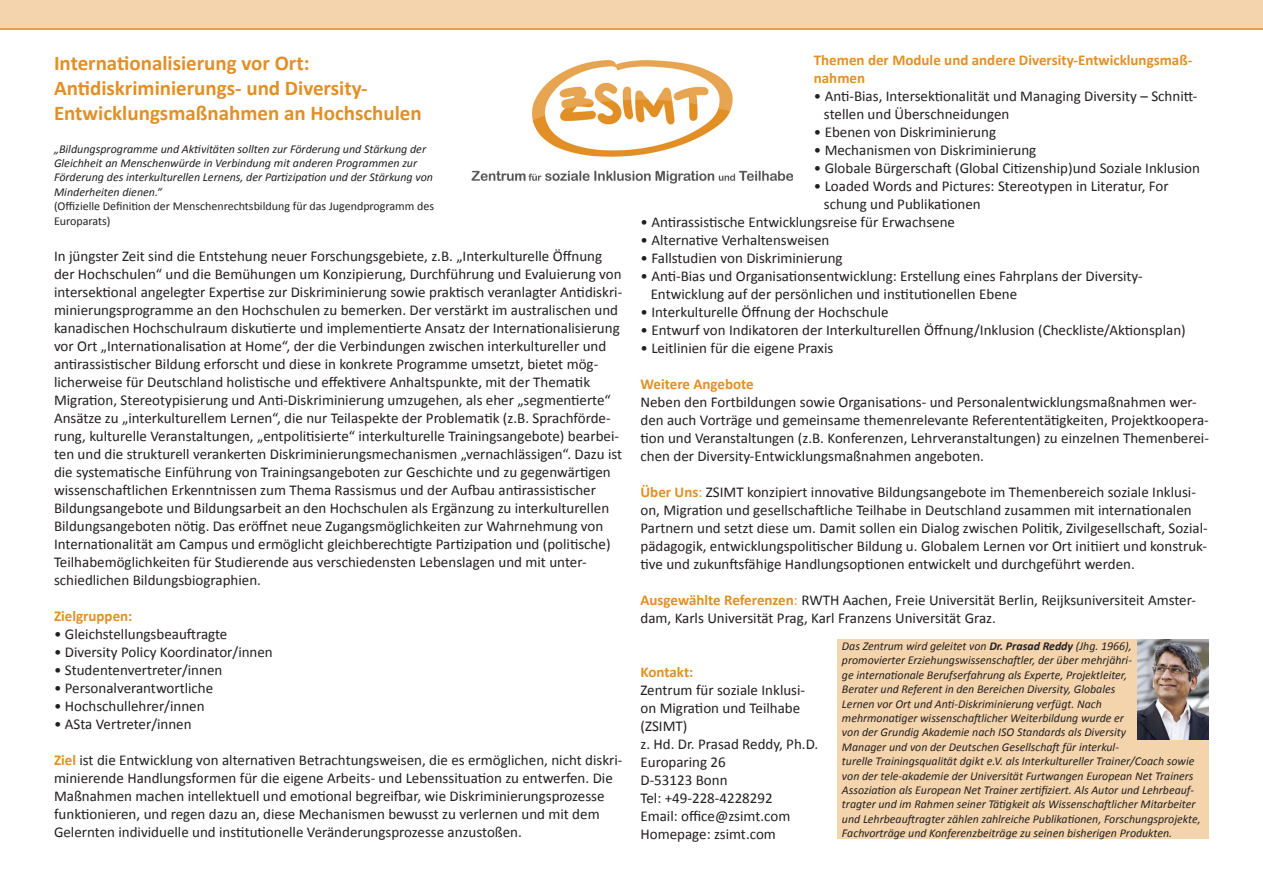
<style>
.page{position:relative;width:1263px;height:893px;background:#fff}
.page>*{position:absolute;margin:0;border:0;box-sizing:border-box;transform-origin:0 0}
.t1{font:700 21px "Calibri";color:#e28f25}
.t2{font:15px/18px "Calibri";color:#231f20}
.t3{font:700 15px/18px "Calibri";color:#e28f25}
.t4{font:italic 12px/14.4px "Calibri";color:#231f20}
.t5{font:12px/14.4px "Calibri";color:#231f20}
.s1{font-weight:700;color:#e28f25}
.s2{color:#e28f25}
.s3{font-weight:700}
</style>
<div class="page">
<img style="left:471px;top:60px;width:321px;height:124px">
<div style="left:838px;top:639px;width:371px;height:200px;background:#f4d4ac"></div>
<img style="left:1137px;top:639px;width:72px;height:100px">
<div style="left:0;top:0;width:1263px;height:30px;background:#f4d4ac"></div>
<p class="t1" style="left:54px;top:49px;width:257px">Internationalisierung vor Ort:</p>
<p class="t1" style="left:54px;top:75px;width:315px">Antidiskriminierungs- und Diversity-</p>
<p class="t1" style="left:54px;top:100px;width:369px">Entwicklungsmaßnahmen an Hochschulen</p>
<p class="t4" style="left:54px;top:141px;width:381px">„Bildungsprogramme und Aktivitäten sollten zur Förderung und Stärkung der Gleichheit an Menschenwürde in Verbindung mit anderen Programmen zur Förderung des interkulturellen Lernens, der Partizipation und der Stärkung von Minderheiten dienen.“</p>
<p class="t5" style="left:54px;top:199px;width:382px">(Offizielle Definition der Menschenrechtsbildung für das Jugendprogramm des<br>Europarats)</p>
<p class="t2" style="left:54px;top:247px;width:570px">In jüngster Zeit sind die Entstehung neuer Forschungsgebiete, z.B. „Interkulturelle Öffnung der Hochschulen“ und die Bemühungen um Konzipierung, Durchführung und Evaluierung von intersektional angelegter Expertise zur Diskriminierung sowie praktisch veranlagter Antidiskri&shy;minierungsprogramme an den Hochschulen zu bemerken. Der verstärkt im australischen und kanadischen Hochschulraum diskutierte und implementierte Ansatz der Internationalisierung vor Ort „Internationalisation at Home“, der die Verbindungen zwischen interkultureller und antirassistischer Bildung erforscht und diese in konkrete Programme umsetzt, bietet mög&shy;licherweise für Deutschland holistische und effektivere Anhaltspunkte, mit der Thematik Migration, Stereotypisierung und Anti-Diskriminierung umzugehen, als eher „segmentierte“ Ansätze zu „interkulturellem Lernen“, die nur Teilaspekte der Problematik (z.B. Sprachförde&shy;rung, kulturelle Veranstaltungen, „entpolitisierte“ interkulturelle Trainingsangebote) bearbei&shy;ten und die strukturell verankerten Diskriminierungsmechanismen „vernachlässigen“. Dazu ist die systematische Einführung von Trainingsangeboten zur Geschichte und zu gegenwärtigen wissenschaftlichen Erkenntnissen zum Thema Rassismus und der Aufbau antirassistischer Bildungsangebote und Bildungsarbeit an den Hochschulen als Ergänzung zu interkulturellen Bildungsangeboten nötig. Das eröffnet neue Zugangsmöglichkeiten zur Wahrnehmung von Internationalität am Campus und ermöglicht gleichberechtigte Partizipation und (politische)<br>Teilhabemöglichkeiten für Studierende aus verschiedensten Lebenslagen und mit unter&shy;schiedlichen Bildungsbiographien.</p>
<p class="t3" style="left:54px;top:607px;width:80px">Zielgruppen:</p>
<p class="t2" style="left:54px;top:625px;width:175px">• Gleichstellungsbeauftragte</p>
<p class="t2" style="left:54px;top:643px;width:220px">• Diversity Policy Koordinator/innen</p>
<p class="t2" style="left:54px;top:661px;width:170px">• Studentenvertreter/innen</p>
<p class="t2" style="left:54px;top:679px;width:161px">• Personalverantwortliche</p>
<p class="t2" style="left:54px;top:697px;width:152px">• Hochschullehrer/innen</p>
<p class="t2" style="left:54px;top:715px;width:139px">• ASta Vertreter/innen</p>
<p class="t2" style="left:54px;top:751px;width:570px"><span class="s1">Ziel</span> ist die Entwicklung von alternativen Betrachtungsweisen, die es ermöglichen, nicht diskri&shy;minierende Handlungsformen für die eigene Arbeits- und Lebenssituation zu entwerfen. Die Maßnahmen machen intellektuell und emotional begreifbar, wie Diskriminierungsprozesse funktionieren, und regen dazu an, diese Mechanismen bewusst zu verlernen und mit dem Gelernten individuelle und institutionelle Veränderungsprozesse anzustoßen.</p>
<p class="t3" style="left:814px;top:51px;width:380px">Themen der Module und andere Diversity-Entwicklungsmaß&shy;nahmen</p>
<p class="t2" style="left:814px;top:87px;width:385px">• Anti-Bias, Intersektionalität und Managing Diversity – Schnitt-</p>
<p class="t2" style="left:824px;top:105px;width:187px">stellen und Überschneidungen</p>
<p class="t2" style="left:814px;top:123px;width:184px">• Ebenen von Diskriminierung</p>
<p class="t2" style="left:814px;top:141px;width:224px">• Mechanismen von Diskriminierung</p>
<p class="t2" style="left:814px;top:159px;width:388px">• Globale Bürgerschaft (Global Citizenship)und Soziale Inklusion</p>
<p class="t2" style="left:814px;top:177px;width:356px">• Loaded Words and Pictures: Stereotypen in Literatur, For</p>
<p class="t2" style="left:824px;top:195px;width:158px">schung und Publikationen</p>
<p class="t2" style="left:640px;top:213px;width:316px">• Antirassistische Entwicklungsreise für Erwachsene</p>
<p class="t2" style="left:640px;top:231px;width:190px">• Alternative Verhaltensweisen</p>
<p class="t2" style="left:640px;top:249px;width:204px">• Fallstudien von Diskriminierung</p>
<p class="t2" style="left:640px;top:267px;width:504px">• Anti-Bias und Organisationsentwicklung: Erstellung eines Fahrplans der Diversity-</p>
<p class="t2" style="left:651px;top:285px;width:368px">Entwicklung auf der persönlichen und institutionellen Ebene</p>
<p class="t2" style="left:640px;top:303px;width:250px">• Interkulturelle Öffnung der Hochschule</p>
<p class="t2" style="left:640px;top:321px;width:547px">• Entwurf von Indikatoren der Interkulturellen Öffnung/Inklusion (Checkliste/Aktionsplan)</p>
<p class="t2" style="left:640px;top:339px;width:194px">• Leitlinien für die eigene Praxis</p>
<p class="t3" style="left:640px;top:375px;width:115px">Weitere Angebote</p>
<p class="t2" style="left:640px;top:393px;width:570px">Neben den Fortbildungen sowie Organisations- und Personalentwicklungsmaßnahmen wer&shy;den auch Vorträge und gemeinsame themenrelevante Referententätigkeiten, Projektkoopera&shy;tion und Veranstaltungen (z.B. Konferenzen, Lehrveranstaltungen) zu einzelnen Themenberei&shy;chen der Diversity-Entwicklungsmaßnahmen angeboten.</p>
<p class="t2" style="left:640px;top:483px;width:569px"><span class="s1">Über Uns</span><span class="s2">:</span> ZSIMT konzipiert innovative Bildungsangebote im Themenbereich soziale Inklusi&shy;on, Migration und gesellschaftliche Teilhabe in Deutschland zusammen mit internationalen Partnern und setzt diese um. Damit sollen ein Dialog zwischen Politik, Zivilgesellschaft, Sozial&shy;pädagogik, entwicklungspolitischer Bildung u. Globalem Lernen vor Ort initiiert und konstruk&shy;tive und zukunftsfähige Handlungsoptionen entwickelt und durchgeführt werden.</p>
<p class="t2" style="left:640px;top:591px;width:557px"><span class="s1">Ausgewählte Referenzen</span><span class="s2">:</span> RWTH Aachen, Freie Universität Berlin, Reijksuniversiteit Amster&shy;dam, Karls Universität Prag, Karl Franzens Universität Graz.</p>
<p class="t3" style="left:640px;top:663px;width:54px">Kontakt:</p>
<p class="t2" style="left:640px;top:681px;width:166px">Zentrum für soziale Inklusi&shy;on Migration und Teilhabe (ZSIMT)</p>
<p class="t2" style="left:640px;top:735px;width:179px">z. Hd. Dr. Prasad Reddy, Ph.D.</p>
<p class="t2" style="left:640px;top:753px;width:87px">Europaring 26</p>
<p class="t2" style="left:640px;top:771px;width:89px">D-53123 Bonn</p>
<p class="t2" style="left:640px;top:789px;width:134px">Tel: +49-228-4228292</p>
<p class="t2" style="left:640px;top:807px;width:151px">Email: office@zsimt.com</p>
<p class="t2" style="left:640px;top:825px;width:137px">Homepage: zsimt.com</p>
<p class="t4" style="left:842px;top:638px;width:360px">Das Zentrum wird geleitet von <span class="s3">Dr. Prasad Reddy</span> (Jhg. 1966),<br>promovierter Erziehungswissenschaftler, der über mehrjähri-<br>ge internationale Berufserfahrung als Experte, Projektleiter,<br>Berater und Referent in den Bereichen Diversity, Globales<br>Lernen vor Ort und Anti-Diskriminierung verfügt. Nach<br>mehrmonatiger wissenschaftlicher Weiterbildung wurde er<br>von der Grundig Akademie nach ISO Standards als Diversity<br>Manager und von der Deutschen Gesellschaft für interkul-<br>turelle Trainingsqualität dgikt e.V. als Interkultureller Trainer/Coach sowie von der tele-akademie der Universität Furtwangen European Net Trainers Assoziation als European Net Trainer zertifiziert. Als Autor und Lehrbeauf&shy;tragter und im Rahmen seiner Tätigkeit als Wissenschaftlicher Mitarbeiter und Lehrbeauftragter zählen zahlreiche Publikationen, Forschungsprojekte, Fachvorträge und Konferenzbeiträge zu seinen bisherigen Produkten.</p>
</div>
